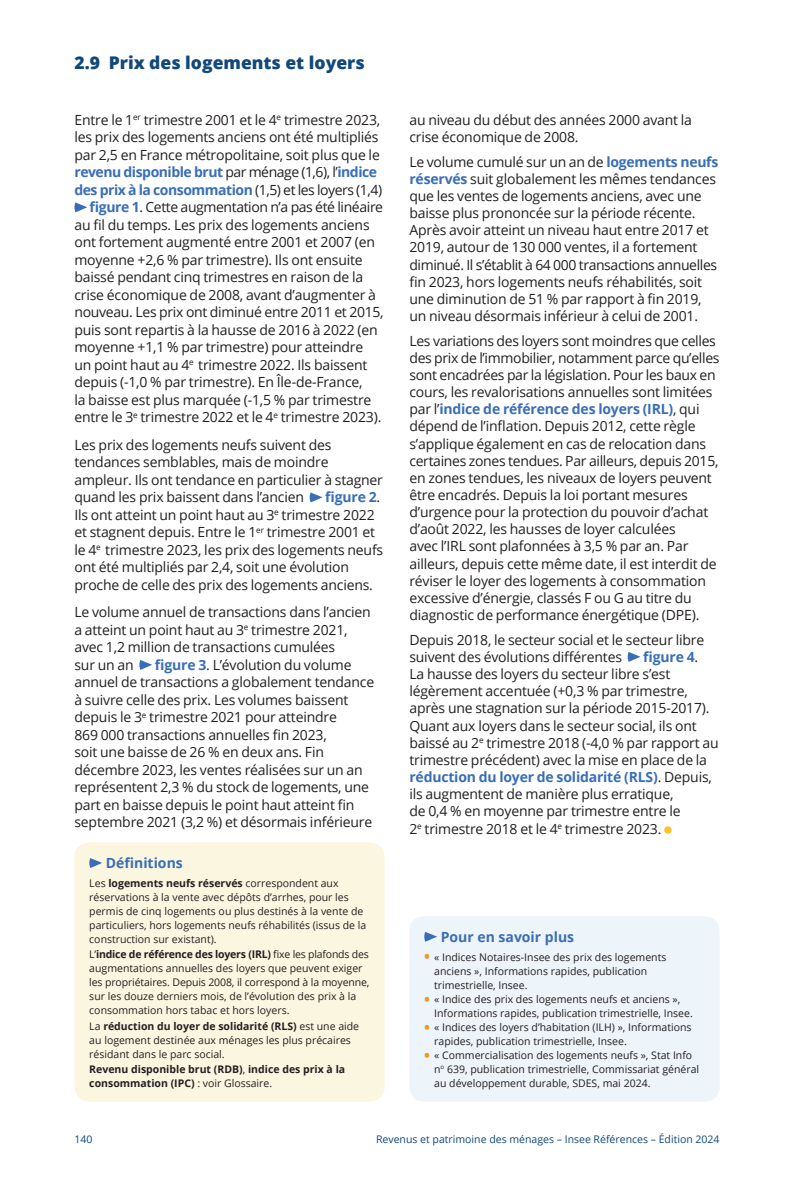
<style>
.page{position:relative;width:794px;height:1191px;background:#fff}
.page>*{position:absolute;margin:0;border:0;box-sizing:border-box;transform-origin:0 0}
.titre_x_x{font:800 17.5px "Open Sans";color:#11487b}
.texte_courant{font:14px/17.2px "Open Sans";letter-spacing:-.015em;color:#231f20}
.texte_courant-2{font:700 14px "Open Sans";letter-spacing:-.035em;color:#396eb7}
.TK_PSP_titre{font:700 14px "Open Sans";color:#396eb7}
.TK_DEF_titre{font:700 14px "Open Sans";color:#396eb7}
.TK_DEF_corpus{font:10.5px/14px "Open Sans";color:#231f20}
.TK_DEF_corpus-2{font:700 10.5px/14px "Open Sans";color:#231f20}
.définitions_légendes{font:10.5px "Open Sans";color:#11487b}
.s1{font-weight:400;color:#231f20}
.s2{font-weight:700;color:#396eb7}
.s3{font-weight:700}
.s4{font-weight:400}
.s5{font-weight:700;font-size:15.75px;color:#e89d25}
</style>
<div class="page">
<svg style="left:74px;top:202px;width:13px;height:10px"></svg>
<svg style="left:309px;top:492px;width:13px;height:10px"></svg>
<svg style="left:139px;top:660px;width:13px;height:10px"></svg>
<svg style="left:627px;top:652px;width:13px;height:10px"></svg>
<div style="left:664px;top:826px;width:7px;height:7px;background:#fec128;border-radius:50%"></div>
<div style="left:74px;top:842px;width:310px;height:259px;background:#fbf6e0;border-radius:15px"></div>
<svg style="left:89px;top:858px;width:13px;height:10px"></svg>
<div style="left:409px;top:916px;width:310px;height:185px;background:#edf4fa;border-radius:15px"></div>
<svg style="left:424px;top:932px;width:13px;height:9px"></svg>
<p class="titre_x_x" style="left:74px;top:49px;width:292px">2.9 Prix des logements et loyers</p>
<p class="texte_courant" style="left:74px;top:111px;width:307px">Entre le 1<sup>er</sup> trimestre 2001 et le 4<sup>e</sup> trimestre 2023,</p>
<p class="texte_courant" style="left:74px;top:128px;width:306px">les prix des logements anciens ont été multipliés</p>
<p class="texte_courant" style="left:74px;top:146px;width:307px">par 2,5 en France métropolitaine, soit plus que le</p>
<p class="texte_courant-2" style="left:74px;top:162px;width:304px">revenu disponible brut <span class="s1">par ménage (1,6), l’</span>indice</p>
<p class="texte_courant-2" style="left:74px;top:180px;width:309px">des prix à la consommation <span class="s1">(1,5) et les loyers (1,4)</span></p>
<p class="texte_courant" style="left:90px;top:198px;width:295px"><span class="s2">figure 1</span>. Cette augmentation n’a pas été linéaire</p>
<p class="texte_courant" style="left:74px;top:216px;width:297px">au fil du temps. Les prix des logements anciens</p>
<p class="texte_courant" style="left:74px;top:233px;width:302px">ont fortement augmenté entre 2001 et 2007 (en</p>
<p class="texte_courant" style="left:74px;top:251px;width:290px">moyenne +2,6 % par trimestre). Ils ont ensuite</p>
<p class="texte_courant" style="left:74px;top:268px;width:290px">baissé pendant cinq trimestres en raison de la</p>
<p class="texte_courant" style="left:74px;top:286px;width:303px">crise économique de 2008, avant d’augmenter à</p>
<p class="texte_courant" style="left:74px;top:303px;width:311px">nouveau. Les prix ont diminué entre 2011 et 2015,</p>
<p class="texte_courant" style="left:74px;top:321px;width:305px">puis sont repartis à la hausse de 2016 à 2022 (en</p>
<p class="texte_courant" style="left:74px;top:338px;width:290px">moyenne +1,1 % par trimestre) pour atteindre</p>
<p class="texte_courant" style="left:74px;top:356px;width:294px">un point haut au 4<sup>e</sup> trimestre 2022. Ils baissent</p>
<p class="texte_courant" style="left:74px;top:373px;width:290px">depuis (‑1,0 % par trimestre). En Île‑de‑France,</p>
<p class="texte_courant" style="left:74px;top:391px;width:298px">la baisse est plus marquée (‑1,5 % par trimestre</p>
<p class="texte_courant" style="left:74px;top:408px;width:308px">entre le 3<sup>e</sup> trimestre 2022 et le 4<sup>e</sup> trimestre 2023).</p>
<p class="texte_courant" style="left:74px;top:436px;width:310px">Les prix des logements neufs suivent des tendances semblables, mais de moindre ampleur. Ils ont tendance en particulier à stagner quand les prix baissent dans l’ancien</p>
<p class="texte_courant" style="left:74px;top:488px;width:310px;text-indent:251px"><span class="s2">figure 2</span>.<br>Ils ont atteint un point haut au 3<sup>e</sup> trimestre 2022 et stagnent depuis. Entre le 1<sup>er</sup> trimestre 2001 et le 4<sup>e</sup> trimestre 2023, les prix des logements neufs ont été multipliés par 2,4, soit une évolution proche de celle des prix des logements anciens.</p>
<p class="texte_courant" style="left:74px;top:603px;width:298px">Le volume annuel de transactions dans l’ancien a atteint un point haut au 3<sup>e</sup> trimestre 2021, avec 1,2 million de transactions cumulées<br>sur un an</p>
<p class="texte_courant" style="left:74px;top:655px;width:301px;text-indent:81px"><span class="s2">figure 3</span>. L’évolution du volume annuel de transactions a globalement tendance à suivre celle des prix. Les volumes baissent depuis le 3<sup>e</sup> trimestre 2021 pour atteindre<br>869 000 transactions annuelles fin 2023,<br>soit une baisse de 26 % en deux ans. Fin décembre 2023, les ventes réalisées sur un an représentent 2,3 % du stock de logements, une part en baisse depuis le point haut atteint fin septembre 2021 (3,2 %) et désormais inférieure</p>
<p class="TK_DEF_titre" style="left:106px;top:853px;width:78px">Définitions</p>
<p class="TK_DEF_corpus" style="left:89px;top:876px;width:278px">Les <span class="s3">logements neufs réservés</span> correspondent aux réservations à la vente avec dépôts d’arrhes, pour les permis de cinq logements ou plus destinés à la vente de particuliers, hors logements neufs réhabilités (issus de la construction sur existant).</p>
<p class="TK_DEF_corpus" style="left:89px;top:947px;width:282px">L’<span class="s3">indice de référence des loyers (IRL)</span> fixe les plafonds des augmentations annuelles des loyers que peuvent exiger les propriétaires. Depuis 2008, il correspond à la moyenne, sur les douze derniers mois, de l’évolution des prix à la consommation hors tabac et hors loyers.</p>
<p class="TK_DEF_corpus" style="left:89px;top:1018px;width:271px">La <span class="s3">réduction du loyer de solidarité (RLS)</span> est une aide au logement destinée aux ménages les plus précaires résidant dans le parc social.</p>
<p class="TK_DEF_corpus-2" style="left:89px;top:1061px;width:257px">Revenu disponible brut (RDB)<span class="s4">,</span> indice des prix à la consommation (IPC) <span class="s4">: voir Glossaire.</span></p>
<p class="texte_courant" style="left:409px;top:111px;width:284px">au niveau du début des années 2000 avant la crise économique de 2008.</p>
<p class="texte_courant" style="left:409px;top:153px;width:310px">Le volume cumulé sur un an de <span class="s2">logements neufs réservés</span> suit globalement les mêmes tendances que les ventes de logements anciens, avec une baisse plus prononcée sur la période récente.<br>Après avoir atteint un niveau haut entre 2017 et 2019, autour de 130 000 ventes, il a fortement diminué. Il s’établit à 64 000 transactions annuelles fin 2023, hors logements neufs réhabilités, soit une diminution de 51 % par rapport à fin 2019, un niveau désormais inférieur à celui de 2001.</p>
<p class="texte_courant" style="left:409px;top:331px;width:312px">Les variations des loyers sont moindres que celles des prix de l’immobilier, notamment parce qu’elles sont encadrées par la législation. Pour les baux en cours, les revalorisations annuelles sont limitées par l’<span class="s2">indice de référence des loyers (IRL)</span>, qui dépend de l’inflation. Depuis 2012, cette règle s’applique également en cas de relocation dans certaines zones tendues. Par ailleurs, depuis 2015, en zones tendues, les niveaux de loyers peuvent être encadrés. Depuis la loi portant mesures d’urgence pour la protection du pouvoir d’achat d’août 2022, les hausses de loyer calculées<br>avec l’IRL sont plafonnées à 3,5 % par an. Par ailleurs, depuis cette même date, il est interdit de réviser le loyer des logements à consommation excessive d’énergie, classés F ou G au titre du diagnostic de performance énergétique (DPE).</p>
<p class="texte_courant" style="left:409px;top:630px;width:296px">Depuis 2018, le secteur social et le secteur libre suivent des évolutions différentes</p>
<p class="texte_courant" style="left:409px;top:648px;width:311px;text-indent:234px"><span class="s2">figure 4</span>.<br>La hausse des loyers du secteur libre s’est légèrement accentuée (+0,3 % par trimestre, après une stagnation sur la période 2015‑2017).<br>Quant aux loyers dans le secteur social, ils ont baissé au 2<sup>e</sup> trimestre 2018 (‑4,0 % par rapport au trimestre précédent) avec la mise en place de la <span class="s2">réduction du loyer de solidarité (RLS)</span>. Depuis, ils augmentent de manière plus erratique,<br>de 0,4 % en moyenne par trimestre entre le<br>2<sup>e</sup> trimestre 2018 et le 4<sup>e</sup> trimestre 2023.</p>
<p class="TK_PSP_titre" style="left:441px;top:926px;width:135px">Pour en savoir plus</p>
<p class="TK_DEF_corpus" style="left:434px;top:949px;width:234px;text-indent:-10px"><span class="s5">•</span> « Indices Notaires-Insee des prix des logements anciens », Informations rapides, publication trimestrielle, Insee.</p>
<p class="TK_DEF_corpus" style="left:434px;top:991px;width:260px;text-indent:-10px"><span class="s5">•</span> « Indice des prix des logements neufs et anciens »,<br>Informations rapides, publication trimestrielle, Insee.</p>
<p class="TK_DEF_corpus" style="left:434px;top:1019px;width:259px;text-indent:-10px"><span class="s5">•</span> « Indices des loyers d’habitation (ILH) », Informations rapides, publication trimestrielle, Insee.</p>
<p class="TK_DEF_corpus" style="left:434px;top:1047px;width:266px;text-indent:-10px"><span class="s5">•</span> « Commercialisation des logements neufs », Stat Info n<sup>o</sup> 639, publication trimestrielle, Commissariat général au développement durable, SDES, mai 2024.</p>
<p class="définitions_légendes" style="left:74px;top:1132px;width:20px">140</p>
<p class="définitions_légendes" style="left:376px;top:1132px;width:345px">Revenus et patrimoine des ménages – Insee Références – Édition 2024</p>
</div>
